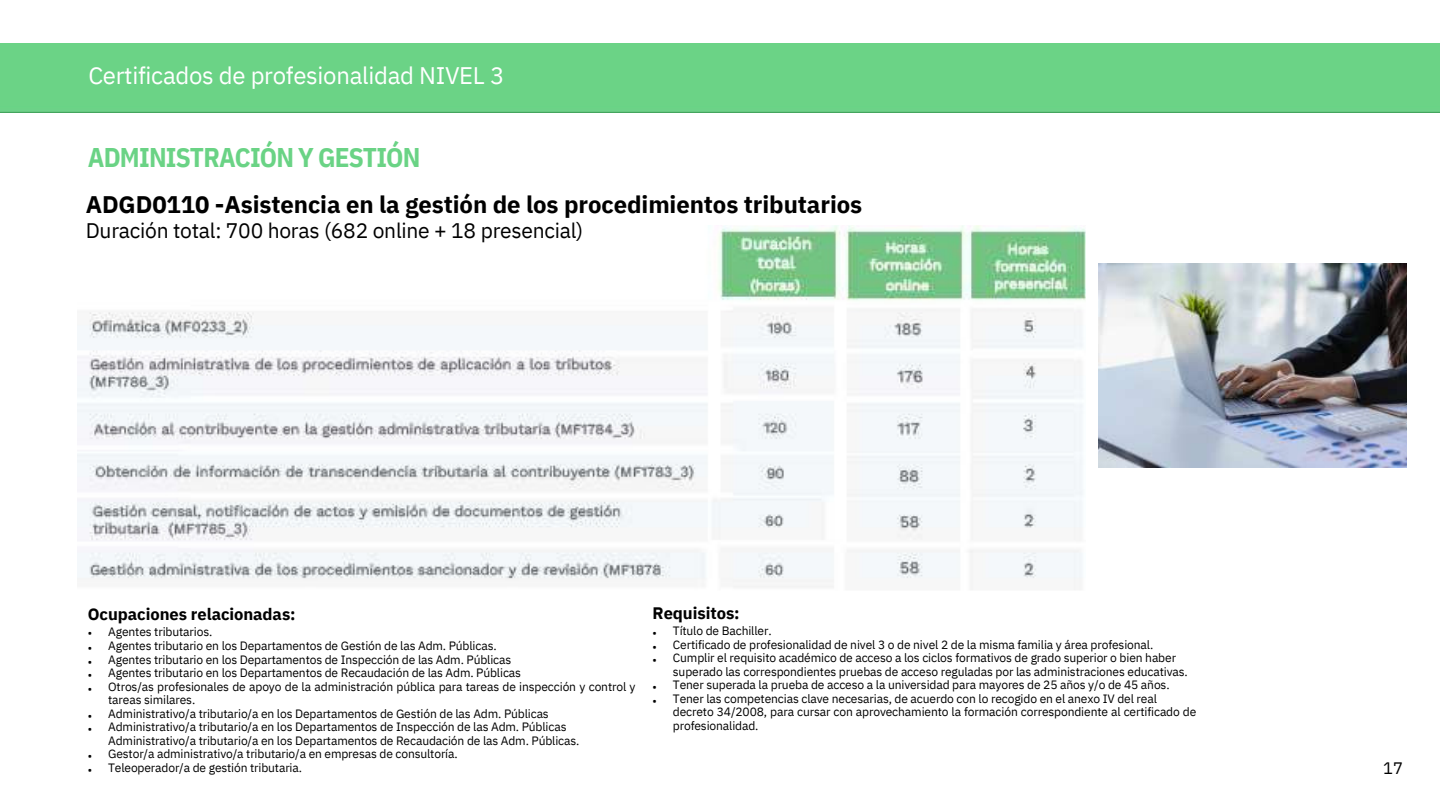
<style>
.page{position:relative;width:1440px;height:810px;background:#fff}
.page>*{position:absolute;margin:0;border:0;box-sizing:border-box;transform-origin:0 0}
.t1{font:700 27px "IBM Plex Sans Cond";letter-spacing:-.03em;color:#6ad385}
.t2{font:700 24px "IBM Plex Sans";letter-spacing:-.005em;color:#000}
.t3{font:24px "IBM Plex Sans";letter-spacing:-.01em;color:#fff}
.t4{font:21px "IBM Plex Sans";letter-spacing:-.01em;color:#000}
.t5{font:700 16.65px "IBM Plex Sans";letter-spacing:-.005em;color:#000}
.t6{font:700 16.5px "IBM Plex Sans";letter-spacing:-.005em;color:#000}
.t7{font:16.5px "IBM Plex Sans";color:#000}
.t8{font:12.15px "IBM Plex Sans";letter-spacing:-.01em;color:#000}
.t9{font:12.15px "IBM Plex Sans Cond";color:#000}
.t10{font:12px/13.5px "IBM Plex Sans";letter-spacing:-.01em;color:#000}
.t11{font:12px/13.5px "IBM Plex Sans Cond";color:#000}
</style>
<div class="page">
<img style="left:1098px;top:263px;width:309px;height:205px">
<img style="left:77px;top:225px;width:1008px;height:365px">
<div style="left:0;top:43px;width:1440px;height:70px;background:#6bd386"></div>
<p class="t3" style="left:88px;top:60px;width:417px">Certificados de profesionalidad NIVEL 3</p>
<p class="t1" style="left:88px;top:139px;width:334px">ADMINISTRACIÓN Y GESTIÓN</p>
<p class="t2" style="left:86px;top:189px;width:778px">ADGD0110 -Asistencia en la gestión de los procedimientos tributarios</p>
<p class="t4" style="left:86px;top:216px;width:499px">Duración total: 700 horas (682 online + 18 presencial)</p>
<p class="t6" style="left:88px;top:603px;width:209px">Ocupaciones relacionadas:</p>
<p class="t9" style="left:88px;top:624px;width:6px">•</p>
<p class="t8" style="left:108px;top:623px;width:106px">Agentes tributarios.</p>
<p class="t11" style="left:88px;top:641px;width:6px;text-align:justify">• • • •</p>
<p class="t11" style="left:88px;top:708px;width:6px">• •</p>
<p class="t11" style="left:88px;top:749px;width:6px">• •</p>
<p class="t10" style="left:108px;top:639px;width:390px">Agentes tributario en los Departamentos de Gestión de las Adm. Públicas.</p>
<p class="t10" style="left:108px;top:653px;width:405px">Agentes tributario en los Departamentos de Inspección de las Adm. Públicas</p>
<p class="t10" style="left:108px;top:666px;width:414px">Agentes tributario en los Departamentos de Recaudación de las Adm. Públicas</p>
<p class="t10" style="left:108px;top:680px;width:529px">Otros/as profesionales de apoyo de la administración pública para tareas de inspección y control y tareas similares.</p>
<p class="t10" style="left:108px;top:707px;width:442px">Administrativo/a tributario/a en los Departamentos de Gestión de las Adm. Públicas</p>
<p class="t10" style="left:108px;top:720px;width:473px">Administrativo/a tributario/a en los Departamentos de Inspección de las Adm. Públicas<br>Administrativo/a tributario/a en los Departamentos de Recaudación de las Adm. Públicas.</p>
<p class="t10" style="left:108px;top:747px;width:351px">Gestor/a administrativo/a tributario/a en empresas de consultoría.</p>
<p class="t10" style="left:108px;top:761px;width:195px">Teleoperador/a de gestión tributaria.</p>
<p class="t5" style="left:653px;top:602px;width:89px">Requisitos:</p>
<p class="t11" style="left:653px;top:626px;width:6px;text-align:justify">• • •</p>
<p class="t11" style="left:653px;top:680px;width:6px">• •</p>
<p class="t10" style="left:673px;top:624px;width:100px">Título de Bachiller.</p>
<p class="t10" style="left:673px;top:638px;width:482px">Certificado de profesionalidad de nivel 3 o de nivel 2 de la misma familia y área profesional.</p>
<p class="t10" style="left:673px;top:651px;width:517px">Cumplir el requisito académico de acceso a los ciclos formativos de grado superior o bien haber superado las correspondientes pruebas de acceso reguladas por las administraciones educativas.<br>Tener superada la prueba de acceso a la universidad para mayores de 25 años y/o de 45 años.<br>Tener las competencias clave necesarias, de acuerdo con lo recogido en el anexo IV del real</p>
<p class="t10" style="left:673px;top:705px;width:525px">decreto 34/2008, para cursar con aprovechamiento la formación correspondiente al certificado de profesionalidad.</p>
<p class="t7" style="left:1383px;top:757px;width:21px">17</p>
</div>
